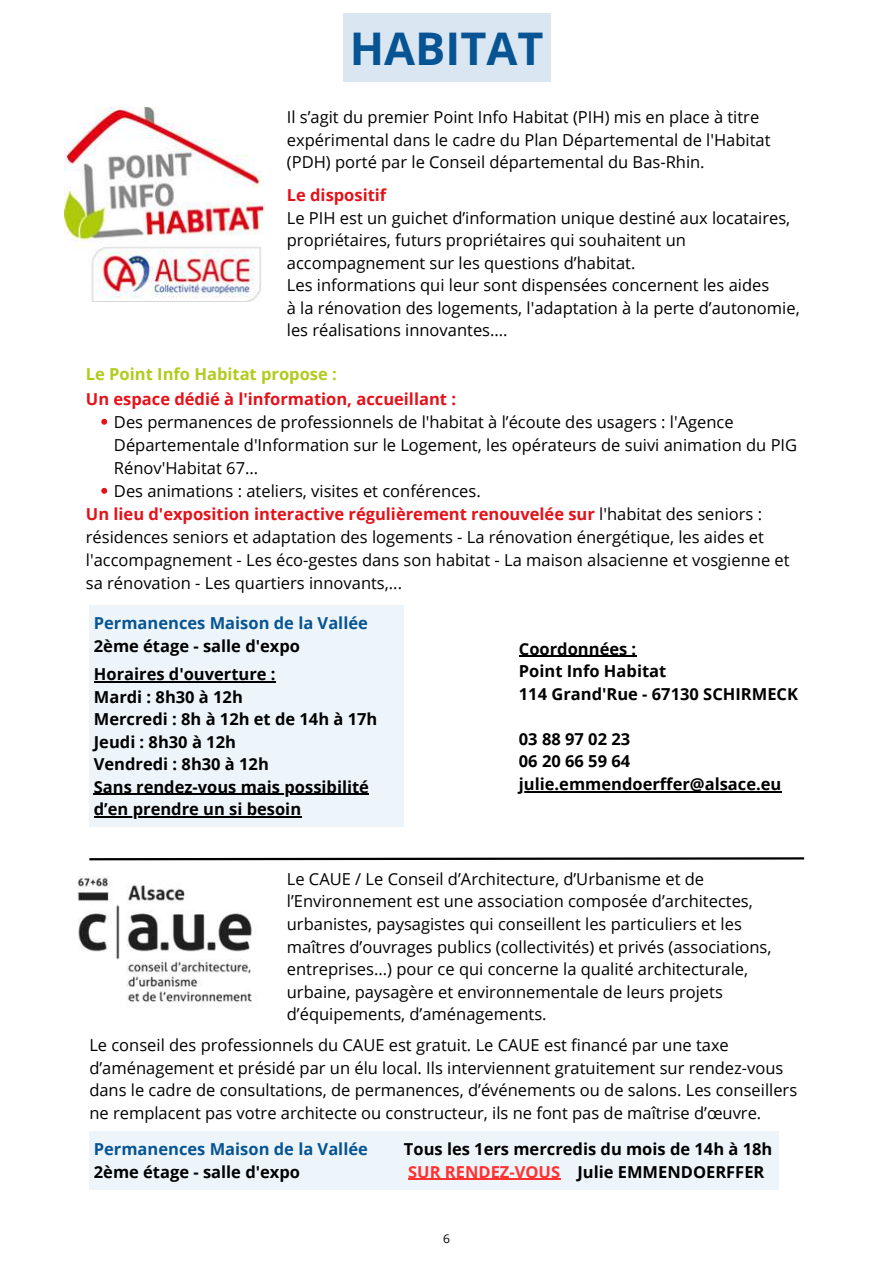
<style>
.page{position:relative;width:893px;height:1264px;background:#fff}
.page>*{position:absolute;margin:0;border:0;box-sizing:border-box;transform-origin:0 0}
.t1{font:700 45px "Open Sans";color:#065493}
.t2{font:16.5px/22.5px "Open Sans";color:#000}
.t3{font:700 16.5px/22.5px "Open Sans";color:#000}
.t4{font:700 16.5px "Open Sans";color:#e3121a}
.t5{font:700 16.5px "Open Sans";color:#065493}
.t6{font:700 16.5px "Open Sans";color:#b2cb1c}
.t7{font:12px "Open Sans";color:#000}
.s1{font-weight:400;color:#000}
.s2{color:#ff3131}
</style>
<div class="page">
<img style="left:64px;top:108px;width:201px;height:193px">
<hr style="left:519px;top:656px;width:117px;height:1px;background:#000">
<hr style="left:519px;top:791px;width:262px;height:1px;background:#000">
<svg style="left:89px;top:857px;width:716px;height:4px"></svg>
<img style="left:77px;top:876px;width:179px;height:130px">
<div style="left:89px;top:605px;width:315px;height:222px;background:#eef5fa"></div>
<hr style="left:94px;top:681px;width:181px;height:1px;background:#000">
<hr style="left:94px;top:793px;width:275px;height:1px;background:#000">
<hr style="left:94px;top:816px;width:207px;height:1px;background:#000">
<div style="left:343px;top:13px;width:207px;height:69px;background:#dae7f2"></div>
<svg style="left:101px;top:419px;width:6px;height:5px"></svg>
<svg style="left:101px;top:488px;width:6px;height:6px"></svg>
<div style="left:89px;top:1131px;width:315px;height:58px;background:#eef5fa"></div>
<div style="left:399px;top:1131px;width:379px;height:58px;background:#eef5fa"></div>
<hr style="left:408px;top:1178px;width:152px;height:1px;background:#ff3131">
<h1 class="t1" style="left:350px;top:17px;width:195px">HABITAT</h1>
<p class="t2" style="left:287px;top:106px;width:485px">Il s’agit du premier Point Info Habitat (PIH) mis en place à titre expérimental dans le cadre du Plan Départemental de l'Habitat (PDH) porté par le Conseil départemental du Bas-Rhin.</p>
<p class="t4" style="left:287px;top:183px;width:101px">Le dispositif</p>
<p class="t2" style="left:287px;top:206px;width:514px">Le PIH est un guichet d’information unique destiné aux locataires, propriétaires, futurs propriétaires qui souhaitent un accompagnement sur les questions d’habitat.<br>Les informations qui leur sont dispensées concernent les aides<br>à la rénovation des logements, l'adaptation à la perte d’autonomie, les réalisations innovantes....</p>
<p class="t6" style="left:86px;top:362px;width:252px">Le Point Info Habitat propose :</p>
<p class="t4" style="left:86px;top:387px;width:371px">Un espace dédié à l'information, accueillant :</p>
<p class="t2" style="left:114px;top:410px;width:621px">Des permanences de professionnels de l'habitat à l’écoute des usagers : l'Agence</p>
<p class="t2" style="left:114px;top:433px;width:684px">Départementale d'Information sur le Logement, les opérateurs de suivi animation du PIG</p>
<p class="t2" style="left:114px;top:456px;width:146px">Rénov'Habitat 67...</p>
<p class="t2" style="left:114px;top:479px;width:368px">Des animations : ateliers, visites et conférences.</p>
<p class="t4" style="left:86px;top:502px;width:677px">Un lieu d'exposition interactive régulièrement renouvelée sur <span class="s1">l'habitat des seniors :</span></p>
<p class="t2" style="left:86px;top:525px;width:679px">résidences seniors et adaptation des logements - La rénovation énergétique, les aides et</p>
<p class="t2" style="left:86px;top:548px;width:705px">l'accompagnement - Les éco-gestes dans son habitat - La maison alsacienne et vosgienne et</p>
<p class="t2" style="left:86px;top:571px;width:317px">sa rénovation - Les quartiers innovants,...</p>
<p class="t5" style="left:94px;top:611px;width:275px">Permanences Maison de la Vallée</p>
<p class="t3" style="left:94px;top:631px;width:208px;line-height:28.2px">2ème étage - salle d'expo<br>Horaires d'ouverture :</p>
<p class="t3" style="left:94px;top:685px;width:285px">Mardi : 8h30 à 12h<br>Mercredi : 8h à 12h et de 14h à 17h<br>Jeudi : 8h30 à 12h<br>Vendredi : 8h30 à 12h<br>Sans rendez-vous mais possibilité d’en prendre un si besoin</p>
<p class="t3" style="left:519px;top:637px;width:281px">Coordonnées :<br>Point Info Habitat<br>114 Grand'Rue - 67130 SCHIRMECK</p>
<p class="t3" style="left:519px;top:727px;width:264px">03 88 97 02 23<br>06 20 66 59 64 julie.emmendoerffer@alsace.eu</p>
<p class="t2" style="left:287px;top:867px;width:486px">Le CAUE / Le Conseil d’Architecture, d’Urbanisme et de l’Environnement est une association composée d’architectes, urbanistes, paysagistes qui conseillent les particuliers et les maîtres d’ouvrages publics (collectivités) et privés (associations, entreprises...) pour ce qui concerne la qualité architecturale, urbaine, paysagère et environnementale de leurs projets d’équipements, d’aménagements.</p>
<p class="t2" style="left:89px;top:1033px;width:709px">Le conseil des professionnels du CAUE est gratuit. Le CAUE est financé par une taxe d’aménagement et présidé par un élu local. Ils interviennent gratuitement sur rendez-vous dans le cadre de consultations, de permanences, d’événements ou de salons. Les conseillers ne remplacent pas votre architecte ou constructeur, ils ne font pas de maîtrise d’œuvre.</p>
<p class="t5" style="left:94px;top:1137px;width:275px">Permanences Maison de la Vallée</p>
<p class="t3" style="left:94px;top:1159px;width:208px">2ème étage - salle d'expo</p>
<p class="t3" style="left:404px;top:1137px;width:370px">Tous les 1ers mercredis du mois de 14h à 18h<br><span class="s2">SUR RENDEZ-VOUS</span> Julie EMMENDOERFFER</p>
<p class="t7" style="left:443px;top:1230px;width:8px">6</p>
</div>
